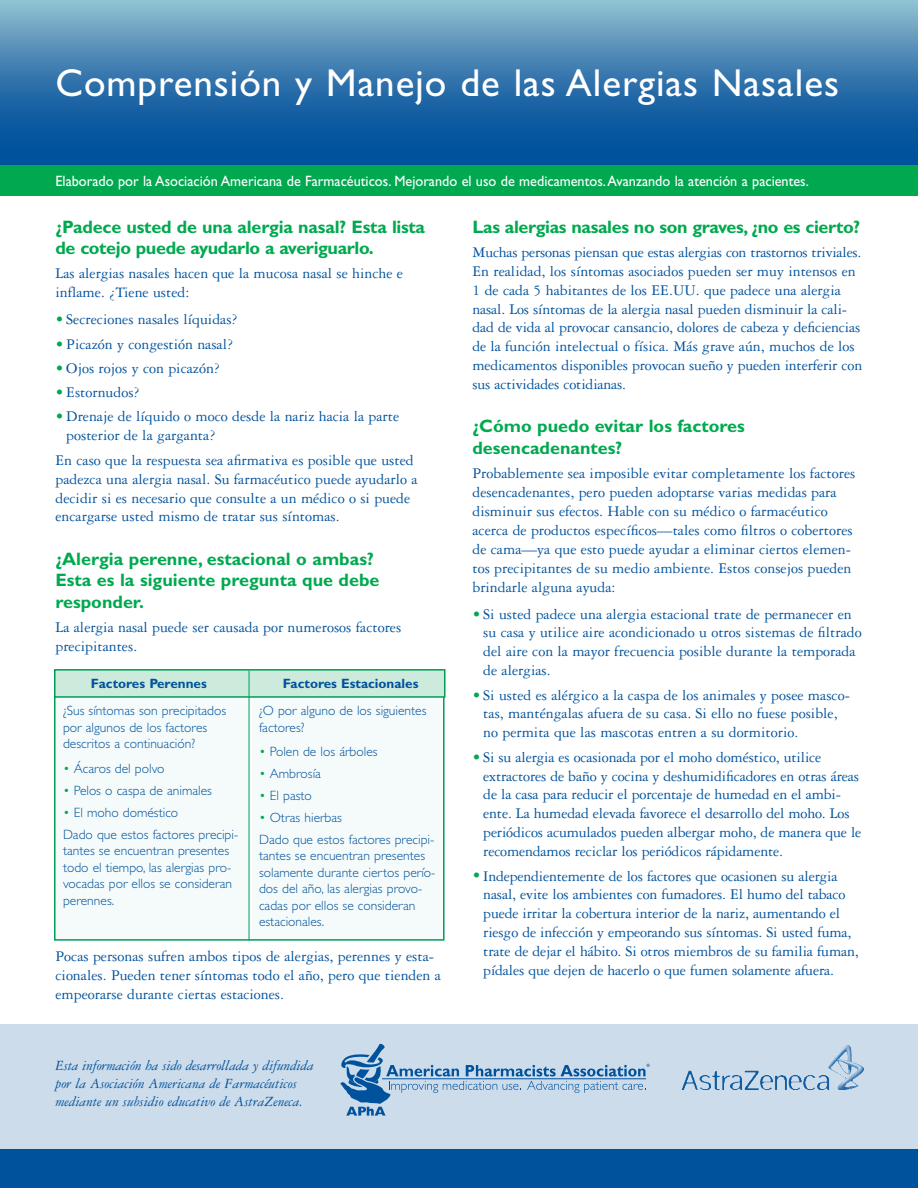
<style>
.page{position:relative;width:918px;height:1188px;background:#fff}
.page>*{position:absolute;margin:0;border:0;box-sizing:border-box;transform-origin:0 0}
.t1{font:39px "Gill Sans";letter-spacing:.025em;color:#fff}
.t2{font:700 18px/21.6px "Gill Sans";letter-spacing:-.01em;color:#00a94f}
.t3{font:15.75px/18.9px "Garamond Three";color:#00529c}
.t4{font:italic 15px/18px "Garamond Three";color:#00529c}
.t5{font:15px "Gill Sans";color:#fff;scale:.95 1}
.t6{font:300 13.5px/16.5px "Gill Sans";color:#00529c}
.t7{font:700 13.5px "Gill Sans";color:#00529c}
.s1{font-size:16.5px;color:#00a94f}
.s2{color:#00a94f}
</style>
<div class="page">
<div style="left:0;top:1147px;width:918px;height:41px;background:#00529c"></div>
<div style="left:0;top:1025px;width:918px;height:124px;background:#ccdceb"></div>
<div style="left:0;top:162px;width:918px;height:33px;background:#00a94f"></div>
<svg style="left:340px;top:1043px;width:310px;height:73px"></svg>
<svg style="left:0;top:0;width:918px;height:165px;background:#387aaf"></svg>
<div style="left:54px;top:672px;width:391px;height:269px;background:#f5fbfb;border:2px solid #009d57"></div>
<div style="left:55px;top:670px;width:390px;height:27px;background:#ccebdd"></div>
<div style="left:54px;top:669px;width:391px;height:29px;border:2px solid #009d57"></div>
<hr style="left:249px;top:670px;width:1px;height:271px;background:#009d57">
<img style="left:744px;top:1045px;width:120px;height:45px">
<h1 class="t1" style="left:56px;top:61px;width:785px">Comprensión y Manejo de las Alergias Nasales</h1>
<p class="t5" style="left:56px;top:173px;width:795px">Elaborado por la Asociación Americana de Farmacéuticos. Mejorando el uso de medicamentos. Avanzando la atención a pacientes.</p>
<p class="t2" style="left:56px;top:216px;width:371px">¿Padece usted de una alergia nasal? Esta lista de cotejo puede ayudarlo a averiguarlo.</p>
<p class="t3" style="left:56px;top:264px;width:349px">Las alergias nasales hacen que la mucosa nasal se hinche e inflame. ¿Tiene usted:</p>
<p class="t3" style="left:56px;top:310px;width:184px"><span class="s1">•</span> Secreciones nasales líquidas?</p>
<p class="t3" style="left:56px;top:334px;width:179px"><span class="s1">•</span> Picazón y congestión nasal?</p>
<p class="t3" style="left:56px;top:359px;width:166px"><span class="s1">•</span> Ojos rojos y con picazón?</p>
<p class="t3" style="left:56px;top:383px;width:86px"><span class="s1">•</span> Estornudos?</p>
<p class="t3" style="left:66px;top:407px;width:334px;text-indent:-11px"><span class="s1">•</span> Drenaje de líquido o moco desde la nariz hacia la parte posterior de la garganta?</p>
<p class="t3" style="left:55px;top:451px;width:364px">En caso que la respuesta sea afirmativa es posible que usted padezca una alergia nasal. Su farmacéutico puede ayudarlo a decidir si es necesario que consulte a un médico o si puede encargarse usted mismo de tratar sus síntomas.</p>
<p class="t2" style="left:56px;top:548px;width:325px">¿Alergia perenne, estacional o ambas?<br>Esta es la siguiente pregunta que debe responder.</p>
<p class="t3" style="left:56px;top:618px;width:347px">La alergia nasal puede ser causada por numerosos factores precipitantes.</p>
<p class="t7" style="left:91px;top:676px;width:117px">Factores Perennes</p>
<p class="t7" style="left:283px;top:676px;width:137px">Factores Estacionales</p>
<p class="t6" style="left:63px;top:703px;width:165px">¿Sus síntomas son precipitados por algunos de los factores descritos a continuación?</p>
<p class="t6" style="left:63px;top:760px;width:103px"><span class="s2">•</span> Ácaros del polvo</p>
<p class="t6" style="left:63px;top:782px;width:150px"><span class="s2">•</span> Pelos o caspa de animales</p>
<p class="t6" style="left:63px;top:801px;width:177px;line-height:21.9px"><span class="s2">•</span> El moho doméstico<br>Dado que estos factores precipi-</p>
<p class="t6" style="left:63px;top:843px;width:171px">tantes se encuentran presentes todo el tiempo, las alergias pro&shy;vocadas por ellos se consideran perennes.</p>
<p class="t6" style="left:259px;top:703px;width:169px">¿O por alguno de los siguientes factores?</p>
<p class="t6" style="left:259px;top:744px;width:120px"><span class="s2">•</span> Polen de los árboles</p>
<p class="t6" style="left:259px;top:766px;width:63px"><span class="s2">•</span> Ambrosía</p>
<p class="t6" style="left:259px;top:788px;width:54px"><span class="s2">•</span> El pasto</p>
<p class="t6" style="left:259px;top:807px;width:177px;line-height:21.9px"><span class="s2">•</span> Otras hierbas<br>Dado que estos factores precipi-</p>
<p class="t6" style="left:259px;top:848px;width:178px">tantes se encuentran presentes solamente durante ciertos perío&shy;dos del año, las alergias provo&shy;cadas por ellos se consideran estacionales.</p>
<p class="t3" style="left:56px;top:947px;width:387px">Pocas personas sufren ambos tipos de alergias, perennes y esta&shy;cionales. Pueden tener síntomas todo el año, pero que tienden a empeorarse durante ciertas estaciones.</p>
<p class="t4" style="left:56px;top:1056px;width:260px">Esta información ha sido desarrollada y difundida por la Asociación Americana de Farmacéuticos mediante un subsidio educativo de AstraZeneca.</p>
<p class="t2" style="left:472px;top:216px;width:389px">Las alergias nasales no son graves, ¿no es cierto?</p>
<p class="t3" style="left:472px;top:243px;width:391px">Muchas personas piensan que estas alergias con trastornos triviales.<br>En realidad, los síntomas asociados pueden ser muy intensos en 1 de cada 5 habitantes de los EE.UU. que padece una alergia nasal. Los síntomas de la alergia nasal pueden disminuir la cali&shy;dad de vida al provocar cansancio, dolores de cabeza y deficiencias de la función intelectual o física. Más grave aún, muchos de los medicamentos disponibles provocan sueño y pueden interferir con sus actividades cotidianas.</p>
<p class="t2" style="left:472px;top:415px;width:274px">¿Cómo puedo evitar los factores desencadenantes?</p>
<p class="t3" style="left:472px;top:464px;width:384px">Probablemente sea imposible evitar completamente los factores desencadenantes, pero pueden adoptarse varias medidas para disminuir sus efectos. Hable con su médico o farmacéutico acerca de productos específicos—tales como filtros o cobertores de cama—ya que esto puede ayudar a eliminar ciertos elemen&shy;tos precipitantes de su medio ambiente. Estos consejos pueden brindarle alguna ayuda:</p>
<p class="t3" style="left:483px;top:604px;width:380px;text-indent:-11px"><span class="s1">•</span> Si usted padece una alergia estacional trate de permanecer en su casa y utilice aire acondicionado u otros sistemas de filtrado del aire con la mayor frecuencia posible durante la temporada de alergias.</p>
<p class="t3" style="left:483px;top:685px;width:368px;text-indent:-11px"><span class="s1">•</span> Si usted es alérgico a la caspa de los animales y posee masco&shy;tas, manténgalas afuera de su casa. Si ello no fuese posible, no permita que las mascotas entren a su dormitorio.</p>
<p class="t3" style="left:483px;top:748px;width:380px;text-indent:-11px"><span class="s1">•</span> Si su alergia es ocasionada por el moho doméstico, utilice extractores de baño y cocina y deshumidificadores en otras áreas de la casa para reducir el porcentaje de humedad en el ambi&shy;ente. La humedad elevada favorece el desarrollo del moho. Los periódicos acumulados pueden albergar moho, de manera que le recomendamos reciclar los periódicos rápidamente.</p>
<p class="t3" style="left:483px;top:866px;width:377px;text-indent:-11px"><span class="s1">•</span> Independientemente de los factores que ocasionen su alergia nasal, evite los ambientes con fumadores. El humo del tabaco puede irritar la cobertura interior de la nariz, aumentando el riesgo de infección y empeorando sus síntomas. Si usted fuma, trate de dejar el hábito. Si otros miembros de su familia fuman, pídales que dejen de hacerlo o que fumen solamente afuera.</p>
</div>
